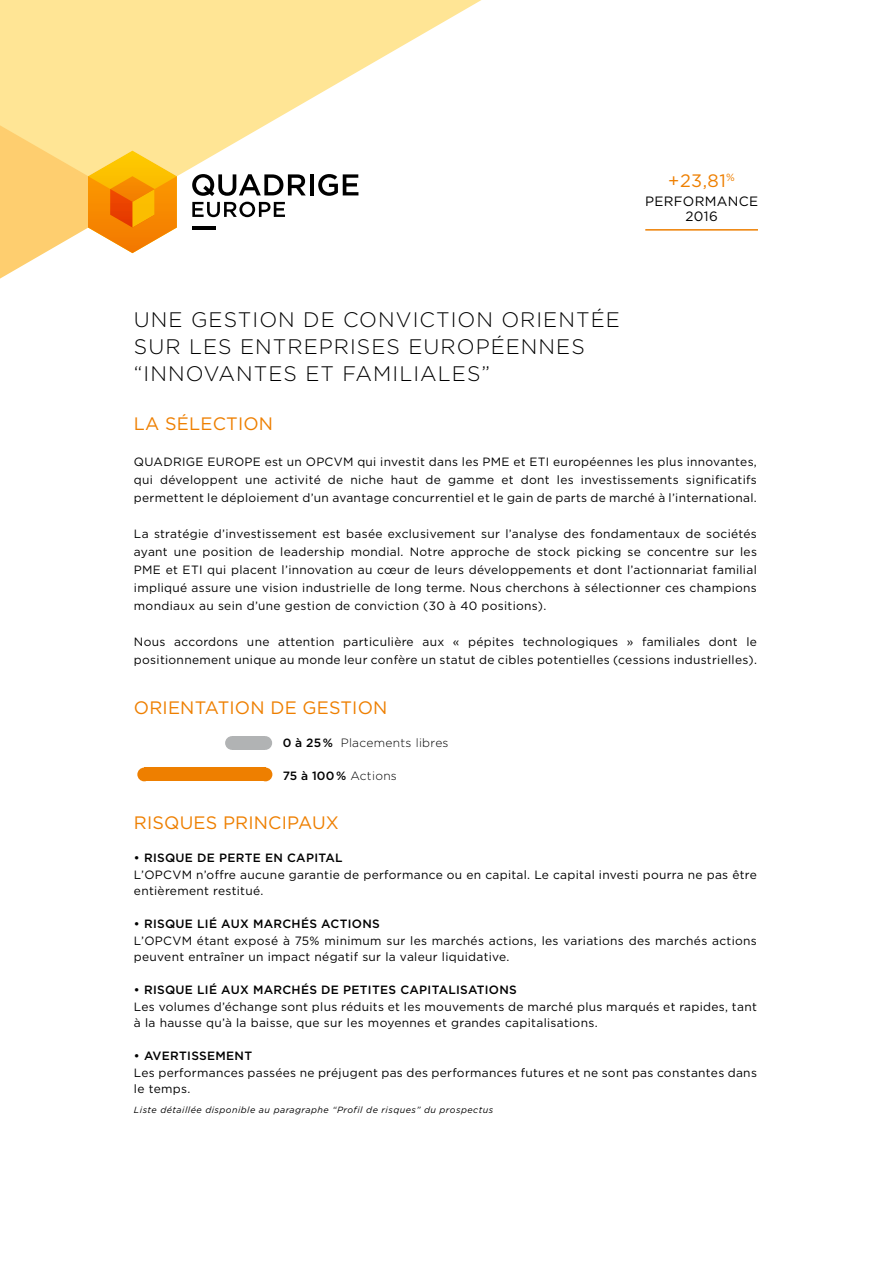
<style>
.page{position:relative;width:893px;height:1263px;background:#fff}
.page>*{position:absolute;margin:0;border:0;box-sizing:border-box;transform-origin:0 0}
.t1{font:300 21px/27px "Gotham";letter-spacing:.05em;color:#000}
.t2{font:18px "Gotham";letter-spacing:.01em;color:#ee7f00}
.t3{font:13.5px/15px "Gotham";letter-spacing:.025em;color:#000;text-align:center}
.t4{font:12px/18px "Gotham";letter-spacing:.025em;color:#000}
.t5{font:500 12px "Gotham";letter-spacing:.025em;color:#000}
.t6{font:300 12px "Gotham";letter-spacing:.025em;color:#000}
.t7{font:italic 9px "Gotham";letter-spacing:.05em;color:#000}
.s1{font-weight:500}
.s2{font-weight:300}
</style>
<div class="page">
<svg style="left:133px;top:0;width:348px;height:218px"></svg>
<svg style="left:0;top:0;width:133px;height:279px;background:#fee195"></svg>
<div style="left:147px;top:767px;width:116px;height:14px;background:#ee7f00"></div>
<div style="left:137px;top:767px;width:14px;height:14px;background:#ee7f00;border-radius:50%"></div>
<div style="left:259px;top:767px;width:13px;height:14px;background:#ee7f00;border-radius:50%"></div>
<svg style="left:235px;top:736px;width:27px;height:14px"></svg>
<div style="left:225px;top:736px;width:14px;height:14px;background:#b1b3b4;border-radius:50%"></div>
<div style="left:258px;top:736px;width:14px;height:14px;background:#b1b3b4;border-radius:50%"></div>
<svg style="left:88px;top:151px;width:89px;height:102px;background:#f9ab31"></svg>
<svg style="left:192px;top:174px;width:114px;height:22px"></svg>
<hr style="left:310px;top:174px;width:4px;height:21px;background:#000">
<svg style="left:318px;top:174px;width:40px;height:22px"></svg>
<svg style="left:192px;top:202px;width:93px;height:15px"></svg>
<hr style="left:192px;top:226px;width:24px;height:4px;background:#000">
<hr style="left:645px;top:229px;width:113px;height:2px;background:#ee7f00">
<h2 class="t2" style="left:668px;top:169px;width:68px">+23,81<sup>%</sup></h2>
<p class="t3" style="left:645px;top:194px;width:115px">Performance<br>2016</p>
<h1 class="t1" style="left:134px;top:306px;width:487px">UNE GESTION DE CONVICTION ORIENTÉE<br>SUR LES ENTREPRISES EUROPÉENNES “INNOVANTES ET FAMILIALES”</h1>
<h2 class="t2" style="left:134px;top:412px;width:141px">La sélection</h2>
<p class="t4" style="left:134px;top:453px;width:83px">QUADRIGE EUR</p>
<p class="t4" style="left:234px;top:453px;width:303px">OPE est un OPCVM qui investit dans les PME et ETI</p>
<p class="t4" style="left:134px;top:453px;width:624px;text-align:justify;text-indent:419px">européennes les plus innovantes, qui développent une activité de niche haut de gamme et dont les investissements significatifs permettent le déploiement d’un avantage concurrentiel et le gain de parts de marché à l’international.</p>
<p class="t4" style="left:134px;top:525px;width:624px;text-align:justify">La stratégie d’investissement est basée exclusivement sur l’analyse des fondamentaux de sociétés ayant une position de leadership mondial. Notre approche de stock picking se concentre sur les PME</p>
<p class="t4" style="left:134px;top:561px;width:624px;text-align:justify;text-indent:73px">qui placent l’innovation au cœur de leurs développements et dont l’actionnariat familial impliqué assure une vision industrielle de long terme. Nous cherchons à sélectionner ces champions mondiaux au sein d’une gestion de conviction (30 à 40 positions).</p>
<p class="t4" style="left:134px;top:633px;width:624px">Nous accordons une attention particulière aux « pépites technologiques » familiales dont le positionnement unique au monde leur confère un statut de cibles potentielles (cessions industrielles).</p>
<h2 class="t2" style="left:134px;top:696px;width:255px">Orientation de gestion</h2>
<p class="t6" style="left:283px;top:735px;width:167px"><span class="s1">0 À 25 %</span> Placements libres</p>
<p class="t5" style="left:283px;top:767px;width:116px">75 À 100 % <span class="s2">Actions</span></p>
<h2 class="t2" style="left:134px;top:811px;width:206px">Risques principaux</h2>
<p class="t5" style="left:134px;top:850px;width:210px">• RISQUE DE PERTE EN CAPITAL</p>
<p class="t4" style="left:134px;top:866px;width:624px;line-height:16.5px">L’OPCVM n’offre aucune garantie de performance ou en capital. Le capital investi pourra ne pas être entièrement restitué.</p>
<p class="t5" style="left:134px;top:916px;width:247px">• RISQUE LIÉ AUX MARCHÉS ACTIONS</p>
<p class="t4" style="left:134px;top:932px;width:624px;line-height:16.5px">L’OPCVM étant exposé à 75% minimum sur les marchés actions, les variations des marchés actions peuvent entraîner un impact négatif sur la valeur liquidative.</p>
<p class="t5" style="left:134px;top:982px;width:384px">• RISQUE LIÉ AUX MARCHÉS DE PETITES CAPITALISATIONS</p>
<p class="t4" style="left:134px;top:998px;width:624px;line-height:16.5px">Les volumes d’échange sont plus réduits et les mouvements de marché plus marqués et rapides, tant à la hausse qu’à la baisse, que sur les moyennes et grandes capitalisations.</p>
<p class="t5" style="left:134px;top:1048px;width:55px">• AVERTISSEMENT</p>
<p class="t4" style="left:134px;top:1064px;width:624px;line-height:16.5px">Les performances passées ne préjugent pas des performances futures et ne sont pas constantes dans le temps.</p>
<p class="t7" style="left:134px;top:1104px;width:361px">Liste détaillée disponible au paragraphe “Profil de risques” du prospectus</p>
<p class="t4" style="left:166px;top:561px;width:24px">et ETI</p>
</div>
